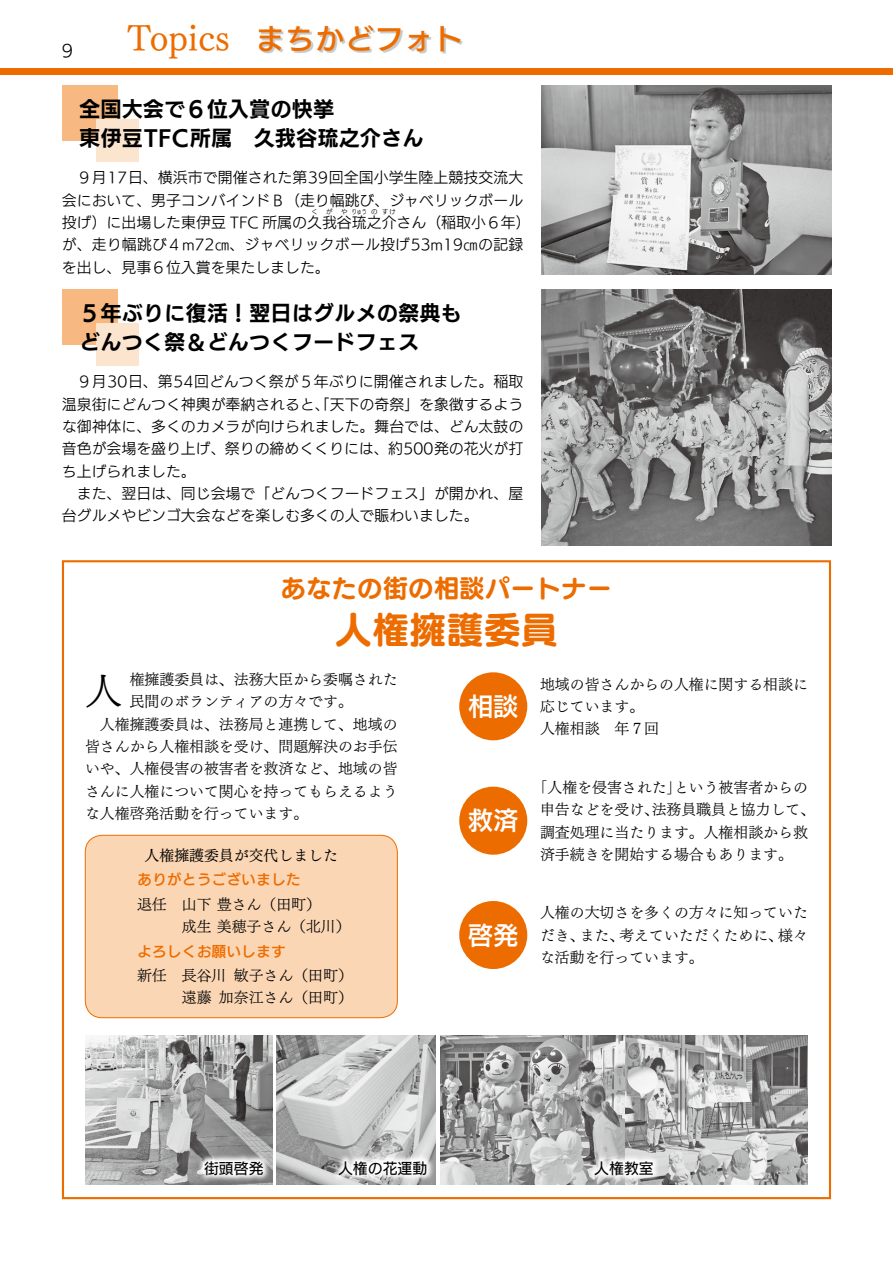
<style>
.page{position:relative;width:893px;height:1263px;background:#fff}
.page>*{position:absolute;margin:0;border:0;box-sizing:border-box;transform-origin:0 0}
.t1{font:37.2px "UD Marugo Small Pr 6 N B";color:#ed6c00}
.t2{font:37.2px "UD Mincho Pr 6 N L";color:#000}
.t3{font:34.05px "UD Mincho Pr 6 N M";color:#ed6c00}
.t4{font:29.7px "UD Kakugo Small Pr 6 N DB";color:#ed6c00}
.t5{font:25.5px "UD Marugo Small Pr 6 N B";color:#ed6c00}
.t6{font:25.5px "UD Kakugo Small Pr 6 N DB";color:#fff}
.t7{font:21.3px/29.7px "UD Kakugo Small Pr 6 N B";color:#000}
.t8{font:16.95px "UD Kakugo Small Pr 6 N R";color:#000}
.t9{font:14.85px/22.4px "UD Kakugo Small Pr 6 N R";color:#000}
.t10{font:14.85px/22.4px "UD Mincho Pr 6 N L";color:#000}
.t11{font:14.85px "UD Kakugo Small Pr 6 N DB";color:#ed6c00}
.t12{font:14.85px "UD Kakugo Small Pr 6 N M";color:#000}
.t13{font:14.85px "UD Mincho Pr 6 N M";color:#000}
.t14{font:6.45px "UD Kakugo Small Pr 6 N R";color:#000}
.t15{font:6.45px "UD Kakugo Small Pr 6 N R";color:#000;scale:.78 1}
</style>
<div class="page">
<div style="left:0;top:68px;width:893px;height:6px;background:#ed6c00"></div>
<div style="left:62px;top:85px;width:55px;height:55px;background:#f7b981"></div>
<div style="left:96px;top:119px;width:42px;height:43px;background:#fce5ce"></div>
<div style="left:62px;top:289px;width:55px;height:55px;background:#f7b981"></div>
<div style="left:96px;top:323px;width:42px;height:43px;background:#fce5ce"></div>
<div style="left:459px;top:672px;width:68px;height:68px;background:#ed6c00;border-radius:50%"></div>
<div style="left:459px;top:901px;width:68px;height:68px;background:#ed6c00;border-radius:50%"></div>
<div style="left:459px;top:787px;width:68px;height:68px;background:#ed6c00;border-radius:50%"></div>
<img style="left:440px;top:1035px;width:368px;height:149px">
<img style="left:85px;top:1035px;width:187px;height:149px">
<div style="left:85px;top:835px;width:312px;height:183px;background:#fbd6b4;border-radius:17px"></div>
<div style="left:85px;top:835px;width:313px;height:183px;border:1px solid #ed6c00;border-radius:17px"></div>
<img style="left:276px;top:1035px;width:160px;height:149px">
<svg style="left:587px;top:1153px;width:74px;height:30px"></svg>
<svg style="left:197px;top:1153px;width:73px;height:30px"></svg>
<svg style="left:331px;top:1153px;width:103px;height:30px"></svg>
<img style="left:542px;top:289px;width:289px;height:256px">
<img style="left:542px;top:85px;width:289px;height:189px">
<p class="t8" style="left:62px;top:42px;width:13px">9</p>
<h2 class="t3" style="left:128px;top:9px;width:104px">Topics</h2>
<h3 class="t4" style="left:255px;top:22px;width:210px">まちかどフォト</h3>
<h3 class="t7" style="left:79px;top:94px;width:346px">全国大会で６位入賞の快挙<br>東伊豆TFC所属　久我谷琉之介さん</h3>
<p class="t9" style="left:62px;top:167px;width:470px">　９月17日、横浜市で開催された第39回全国小学生陸上競技交流大会において、男子コンバインドＢ（走り幅跳び、ジャベリックボール投げ）に出場した東伊豆 TFC 所属の久我谷琉之介さん（稲取小６年(</p>
<p class="t14" style="left:311px;top:208px;width:8px">く</p>
<p class="t14" style="left:326px;top:208px;width:8px">が</p>
<p class="t14" style="left:341px;top:208px;width:8px">や</p>
<p class="t15" style="left:352px;top:208px;width:21px">りゅう</p>
<p class="t14" style="left:371px;top:208px;width:8px">の</p>
<p class="t14" style="left:382px;top:208px;width:15px">すけ</p>
<p class="t9" style="left:62px;top:234px;width:463px">が、走り幅跳び４m72㎝、ジャベリックボール投げ53m19㎝の記録を出し、見事６位入賞を果たしました。</p>
<h3 class="t7" style="left:79px;top:298px;width:384px">５年ぶりに復活！翌日はグルメの祭典もどんつく祭＆どんつくフードフェス</h3>
<p class="t9" style="left:62px;top:371px;width:463px">　９月30日、第54回どんつく祭が５年ぶりに開催されました。稲取温泉街にどんつく神輿が奉納されると、「天下の奇祭」を象徴するような御神体に、多くのカメラが向けられました。舞台では、どん太鼓の音色が会場を盛り上げ、祭りの締めくくりには、約500発の花火が打ち上げられました。<br>　また、翌日は、同じ会場で「どんつくフードフェス」が開かれ、屋台グルメやビンゴ大会などを楽しむ多くの人で賑わいました。</p>
<h3 class="t5" style="left:281px;top:574px;width:333px">あなたの街の相談パートナー</h3>
<h1 class="t1" style="left:335px;top:609px;width:225px">人権擁護委員</h1>
<p class="t10" style="left:130px;top:667px;width:269px">権擁護委員は、法務大臣から委嘱された</p>
<p class="t10" style="left:130px;top:689px;width:225px">民間のボランティアの方々です。</p>
<p class="t10" style="left:85px;top:712px;width:314px">　人権擁護委員は、法務局と連携して、地域の</p>
<p class="t10" style="left:85px;top:734px;width:314px">皆さんから人権相談を受け、問題解決のお手伝</p>
<p class="t10" style="left:85px;top:756px;width:314px">いや、人権侵害の被害者を救済など、地域の皆</p>
<p class="t10" style="left:85px;top:779px;width:314px">さんに人権について関心を持ってもらえるよう</p>
<p class="t10" style="left:85px;top:801px;width:225px">な人権啓発活動を行っています。</p>
<h1 class="t2" style="left:85px;top:658px;width:39px">人</h1>
<p class="t13" style="left:145px;top:842px;width:195px">人権擁護委員が交代しました</p>
<p class="t10" style="left:137px;top:892px;width:215px">退任　山下豊さん（田町(<br>　　　成生美穂子さん（北川(</p>
<p class="t11" style="left:137px;top:871px;width:165px">ありがとうございました</p>
<p class="t11" style="left:137px;top:943px;width:150px">よろしくお願いします</p>
<p class="t10" style="left:234px;top:963px;width:121px">敏子さん（田町(</p>
<p class="t10" style="left:219px;top:963px;width:135px;text-indent:-82px">新任　長谷川<br>加奈江さん（田町(</p>
<h3 class="t6" style="left:468px;top:692px;width:53px">相談</h3>
<h3 class="t6" style="left:468px;top:807px;width:53px">救済</h3>
<h3 class="t6" style="left:468px;top:921px;width:53px">啓発</h3>
<p class="t10" style="left:540px;top:672px;width:269px">地域の皆さんからの人権に関する相談に</p>
<p class="t10" style="left:540px;top:694px;width:106px">応じています。</p>
<p class="t10" style="left:614px;top:716px;width:46px">年７回</p>
<p class="t10" style="left:540px;top:716px;width:68px">人権相談　</p>
<p class="t10" style="left:652px;top:775px;width:165px;text-indent:-119px">「人権を侵害された」<br>法務員職員と協力して、</p>
<p class="t10" style="left:674px;top:775px;width:135px">という被害者からの</p>
<p class="t10" style="left:540px;top:797px;width:269px">申告などを受け、<br>調査処理に当たります。人権相談から救済手続きを開始する場合もあります。</p>
<p class="t10" style="left:540px;top:900px;width:269px;text-align:right">人権の大切さを多くの方々に知っていた様々</p>
<p class="t10" style="left:619px;top:923px;width:165px">考えていただくために、</p>
<p class="t10" style="left:540px;top:923px;width:165px">だき、<br>な活動を行っています。</p>
<p class="t10" style="left:580px;top:923px;width:46px">また、</p>
<p class="t12" style="left:204px;top:1160px;width:61px">街頭啓発</p>
<p class="t12" style="left:338px;top:1160px;width:91px">人権の花運動</p>
<p class="t12" style="left:594px;top:1160px;width:61px">人権教室</p>
</div>
